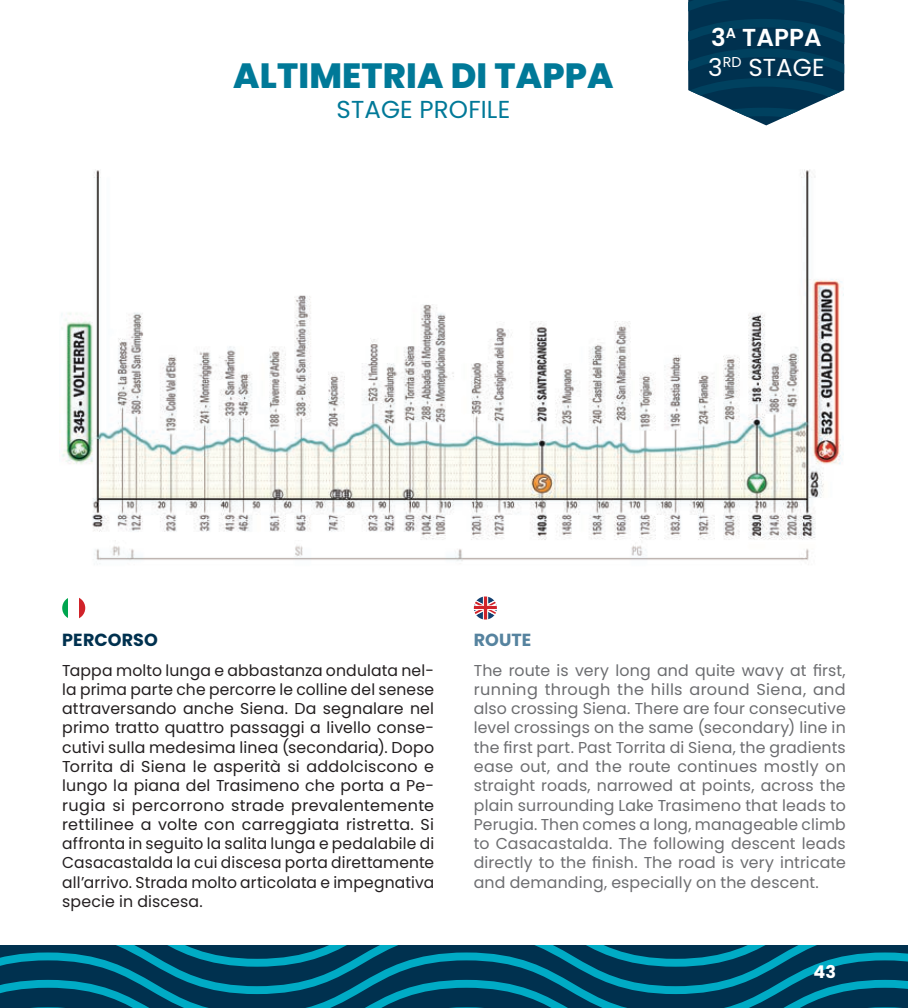
<style>
.page{position:relative;width:908px;height:1008px;background:#fff}
.page>*{position:absolute;margin:0;border:0;box-sizing:border-box;transform-origin:0 0}
.t1{font:800 35px "Poppins";letter-spacing:.005em;color:#007998}
.t2{font:600 24.5px/29.4px "Poppins";letter-spacing:.005em;color:#fff}
.t3{font:24.5px "Poppins";letter-spacing:.005em;color:#007998}
.t4{font:700 17.5px "Poppins";letter-spacing:.005em;color:#00314f}
.t5{font:700 17.5px "Poppins";color:#56839f}
.t6{font:700 17.5px "Poppins";color:#fff}
.t7{font:15.75px/19.2px "Poppins";letter-spacing:.01em;color:#231f20;text-align:justify}
.t8{font:15.75px/19.2px "Poppins";letter-spacing:.01em;color:#6c6d70;text-align:justify}
.s1{font-weight:400}
</style>
<div class="page">
<svg style="left:0;top:945px;width:908px;height:7px;background:#004462"></svg>
<svg style="left:0;top:952px;width:908px;height:27px;background:#005672"></svg>
<svg style="left:0;top:979px;width:908px;height:28px;background:#005572"></svg>
<img style="left:59px;top:169px;width:784px;height:392px">
<svg style="left:62px;top:598px;width:6px;height:20px"></svg>
<svg style="left:80px;top:598px;width:5px;height:20px"></svg>
<svg style="left:474px;top:596px;width:23px;height:23px"></svg>
<svg style="left:688px;top:0;width:156px;height:125px;background:#24516b"></svg>
<h1 class="t1" style="left:233px;top:51px;width:382px">ALTIMETRIA DI TAPPA</h1>
<h2 class="t3" style="left:336px;top:92px;width:175px">STAGE PROFILE</h2>
<h2 class="t2" style="left:708px;top:23px;width:118px">3<sup>A</sup> TAPPA<br><span class="s1">3</span><sup>RD</sup> <span class="s1">STAGE</span></h2>
<p class="t4" style="left:62px;top:627px;width:97px">PERCORSO</p>
<p class="t7" style="left:62px;top:660px;width:373px">Tappa molto lunga e abbastanza ondulata nel&shy;la prima parte che percorre le colline del senese attraversando anche Siena. Da segnalare nel primo tratto quattro passaggi a livello conse&shy;cutivi sulla medesima linea (secondaria). Dopo Torrita di Siena le asperità si addolciscono e lungo la piana del Trasimeno che porta a Pe&shy;rugia si percorrono strade prevalentemente rettilinee a volte con carreggiata ristretta. Si affronta in seguito la salita lunga e pedalabile di Casacastalda la cui discesa porta direttamente all’arrivo. Strada molto articolata e impegnativa specie in discesa.</p>
<p class="t5" style="left:474px;top:627px;width:59px">ROUTE</p>
<p class="t8" style="left:474px;top:660px;width:373px">The route is very long and quite wavy at first, running through the hills around Siena, and also crossing Siena. There are four consecutive level crossings on the same (secondary) line in the first part. Past Torrita di Siena, the gradients ease out, and the route continues mostly on straight roads, narrowed at points, across the plain surrounding Lake Trasimeno that leads to Perugia. Then comes a long, manageable climb to Casacastalda. The following descent leads directly to the finish. The road is very intricate and demanding, especially on the descent.</p>
<p class="t6" style="left:813px;top:959px;width:24px">43</p>
</div>
